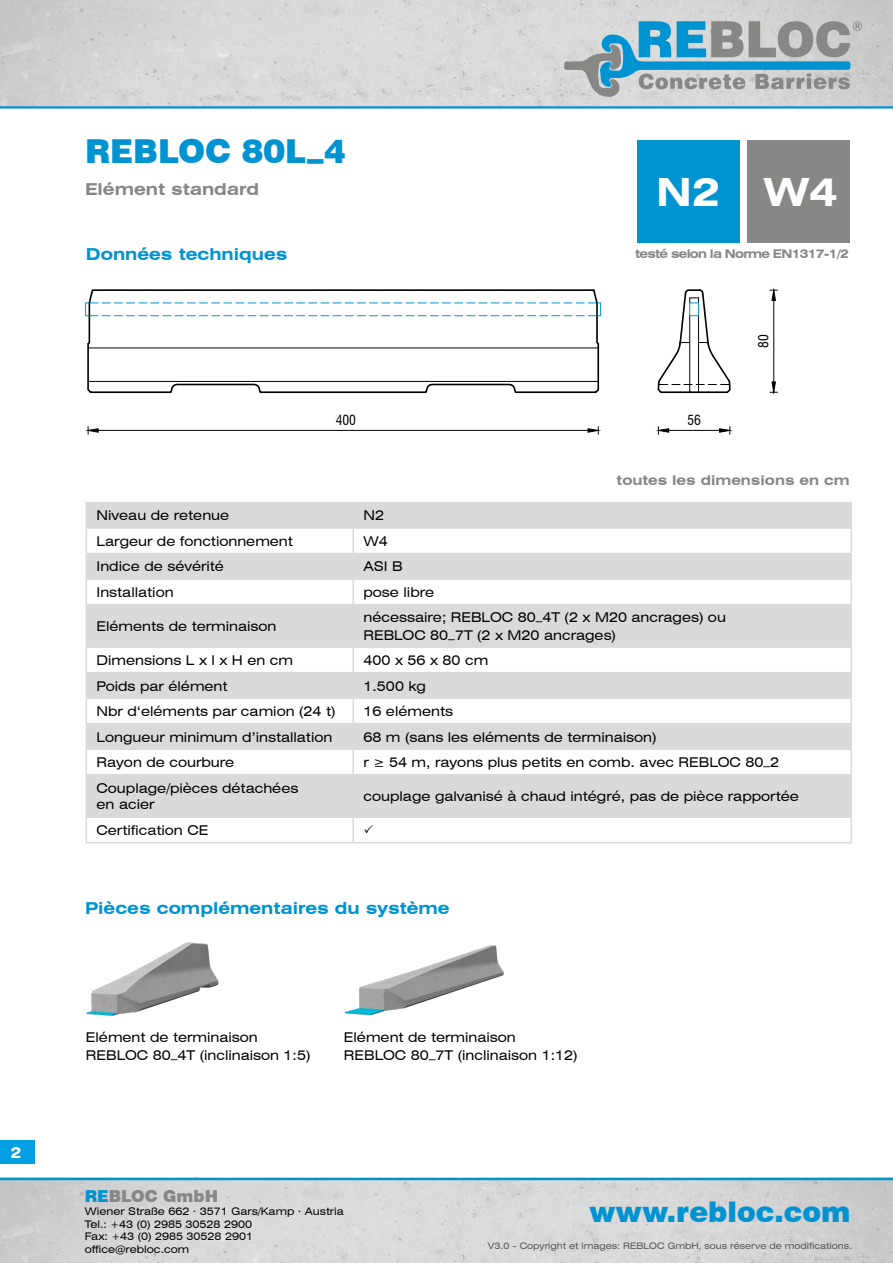
<style>
.page{position:relative;width:893px;height:1263px;background:#fff}
.page>*{position:absolute;margin:0;border:0;box-sizing:border-box;transform-origin:0 0}
.t1{font:700 expanded 39px "Swiss 721 BT";color:#fff}
.t2{font:900 33px "Swiss 721 BT";color:#0093d2}
.t3{font:900 28.5px "Swiss 721 BT";color:#0093d2}
.t4{font:700 expanded 16.5px "Swiss 721 BT";color:#0093d2}
.t5{font:700 expanded 16.5px "Swiss 721 BT";color:#878786}
.t6{font:900 16.5px "Swiss 721 BT";color:#878786}
.t7{font:700 expanded 15px "Swiss 721 BT";color:#fff}
.t8{font:expanded 13.5px/18px "Swiss 721 BT";color:#000}
.t9{font:700 expanded 13.5px "Swiss 721 BT";color:#878786}
.t10{font:condensed 13.5px "Swiss 721 BT";color:#000}
.t11{font:700 expanded 12px "Swiss 721 BT";letter-spacing:-.06em;color:#878786}
.t12{font:expanded 10.5px/13.2px "Swiss 721 BT";color:#000}
.t13{font:expanded 9px "Swiss 721 BT";color:#545453}
.s1{color:#0093d2}
</style>
<div class="page">
<svg style="left:87px;top:503px;width:763px;height:313px;fill:#dadada"></svg>
<hr style="left:352px;top:503px;width:2px;height:24px;background:#dadada">
<hr style="left:352px;top:529px;width:2px;height:24px;background:#dadada">
<hr style="left:352px;top:554px;width:2px;height:24px;background:#dadada">
<hr style="left:352px;top:580px;width:2px;height:24px;background:#dadada">
<hr style="left:352px;top:648px;width:2px;height:24px;background:#dadada">
<hr style="left:352px;top:673px;width:2px;height:24px;background:#dadada">
<hr style="left:352px;top:699px;width:2px;height:24px;background:#dadada">
<hr style="left:352px;top:724px;width:2px;height:24px;background:#dadada">
<hr style="left:352px;top:750px;width:2px;height:24px;background:#dadada">
<hr style="left:352px;top:775px;width:2px;height:41px;background:#dadada">
<hr style="left:352px;top:818px;width:2px;height:24px;background:#dadada">
<hr style="left:352px;top:605px;width:2px;height:41px;background:#dadada">
<hr style="left:86px;top:502px;width:267px;height:1px;background:#dadada">
<hr style="left:353px;top:502px;width:499px;height:1px;background:#dadada">
<hr style="left:850px;top:503px;width:2px;height:24px;background:#dadada">
<hr style="left:86px;top:527px;width:267px;height:2px;background:#dadada">
<hr style="left:353px;top:527px;width:499px;height:2px;background:#dadada">
<hr style="left:850px;top:529px;width:2px;height:24px;background:#dadada">
<hr style="left:86px;top:553px;width:267px;height:1px;background:#dadada">
<hr style="left:353px;top:553px;width:499px;height:1px;background:#dadada">
<hr style="left:850px;top:554px;width:2px;height:24px;background:#dadada">
<hr style="left:86px;top:578px;width:267px;height:2px;background:#dadada">
<svg style="left:86px;top:503px;width:1px;height:101px"></svg>
<hr style="left:353px;top:578px;width:499px;height:2px;background:#dadada">
<hr style="left:850px;top:580px;width:2px;height:24px;background:#dadada">
<hr style="left:86px;top:604px;width:267px;height:1px;background:#dadada">
<hr style="left:86px;top:605px;width:1px;height:41px;background:#dadada">
<hr style="left:353px;top:604px;width:499px;height:1px;background:#dadada">
<hr style="left:850px;top:605px;width:2px;height:41px;background:#dadada">
<hr style="left:86px;top:646px;width:267px;height:2px;background:#dadada">
<hr style="left:353px;top:646px;width:499px;height:2px;background:#dadada">
<hr style="left:850px;top:648px;width:2px;height:24px;background:#dadada">
<hr style="left:86px;top:672px;width:267px;height:1px;background:#dadada">
<hr style="left:353px;top:672px;width:499px;height:1px;background:#dadada">
<hr style="left:850px;top:673px;width:2px;height:24px;background:#dadada">
<hr style="left:86px;top:697px;width:267px;height:2px;background:#dadada">
<hr style="left:353px;top:697px;width:499px;height:2px;background:#dadada">
<hr style="left:850px;top:699px;width:2px;height:24px;background:#dadada">
<hr style="left:86px;top:723px;width:267px;height:1px;background:#dadada">
<hr style="left:353px;top:723px;width:499px;height:1px;background:#dadada">
<hr style="left:850px;top:724px;width:2px;height:24px;background:#dadada">
<hr style="left:86px;top:748px;width:267px;height:2px;background:#dadada">
<svg style="left:86px;top:648px;width:1px;height:126px"></svg>
<hr style="left:353px;top:748px;width:499px;height:2px;background:#dadada">
<hr style="left:850px;top:750px;width:2px;height:24px;background:#dadada">
<hr style="left:86px;top:774px;width:267px;height:1px;background:#dadada">
<hr style="left:86px;top:775px;width:1px;height:41px;background:#dadada">
<hr style="left:353px;top:774px;width:499px;height:1px;background:#dadada">
<hr style="left:850px;top:775px;width:2px;height:41px;background:#dadada">
<hr style="left:86px;top:816px;width:267px;height:2px;background:#dadada">
<svg style="left:86px;top:818px;width:1px;height:24px"></svg>
<hr style="left:353px;top:816px;width:499px;height:2px;background:#dadada">
<hr style="left:850px;top:818px;width:2px;height:24px;background:#dadada">
<hr style="left:86px;top:842px;width:267px;height:1px;background:#dadada">
<hr style="left:353px;top:842px;width:499px;height:1px;background:#dadada">
<div style="left:637px;top:140px;width:102px;height:102px;background:#0093d2"></div>
<div style="left:748px;top:140px;width:102px;height:102px;background:#878786"></div>
<svg style="left:85px;top:289px;width:516px;height:105px"></svg>
<hr style="left:98px;top:430px;width:490px;height:1px;background:#000">
<svg style="left:587px;top:427px;width:12px;height:7px"></svg>
<svg style="left:87px;top:427px;width:12px;height:7px"></svg>
<hr style="left:669px;top:430px;width:51px;height:1px;background:#000">
<svg style="left:719px;top:427px;width:12px;height:7px"></svg>
<svg style="left:658px;top:427px;width:11px;height:7px"></svg>
<hr style="left:773px;top:300px;width:1px;height:82px;background:#000">
<svg style="left:770px;top:381px;width:7px;height:12px"></svg>
<svg style="left:770px;top:289px;width:7px;height:12px"></svg>
<svg style="left:657px;top:289px;width:74px;height:105px"></svg>
<img style="left:86px;top:942px;width:133px;height:74px">
<img style="left:345px;top:945px;width:159px;height:71px">
<img style="left:0;top:1180px;width:893px;height:83px">
<hr style="left:0;top:1178px;width:893px;height:2px;background:#0093d2">
<div style="left:0;top:1141px;width:34px;height:23px;background:#009ee3"></div>
<img style="left:0;top:0;width:893px;height:106px">
<hr style="left:0;top:106px;width:893px;height:3px;background:#0093d2">
<svg style="left:564px;top:21px;width:298px;height:76px;background:#96b3c0"></svg>
<p class="t7" style="left:11px;top:1143px;width:12px">2</p>
<h2 class="t2" style="left:85px;top:131px;width:262px">REBLOC 80L_4</h2>
<p class="t5" style="left:85px;top:179px;width:176px">Elément standard</p>
<h1 class="t1" style="left:656px;top:169px;width:183px">N2 W4</h1>
<p class="t4" style="left:86px;top:244px;width:203px">Données techniques</p>
<p class="t11" style="left:635px;top:246px;width:215px">testé selon la Norme EN1317-1/2</p>
<p class="t10" style="left:336px;top:412px;width:22px">400</p>
<p class="t10" style="left:687px;top:412px;width:15px">56</p>
<p class="t10" style="left:755px;top:348px;width:15px;rotate:-90deg">80</p>
<p class="t9" style="left:617px;top:472px;width:235px">toutes les dimensions en cm</p>
<p class="t8" style="left:97px;top:507px;width:134px">Niveau de retenue</p>
<p class="t8" style="left:363px;top:507px;width:22px">N2</p>
<p class="t8" style="left:97px;top:532px;width:198px">Largeur de fonctionnement</p>
<p class="t8" style="left:363px;top:532px;width:26px">W4</p>
<p class="t8" style="left:97px;top:558px;width:129px">Indice de sévérité</p>
<p class="t8" style="left:363px;top:558px;width:41px">ASI B</p>
<p class="t8" style="left:97px;top:583px;width:79px">Installation</p>
<p class="t8" style="left:363px;top:583px;width:72px">pose libre</p>
<p class="t8" style="left:97px;top:617px;width:181px">Eléments de terminaison</p>
<p class="t8" style="left:363px;top:608px;width:364px">nécessaire; REBLOC 80_4T (2 x M20 ancrages) ou<br>REBLOC 80_7T (2 x M20 ancrages)</p>
<p class="t8" style="left:97px;top:651px;width:198px">Dimensions L x l x H en cm</p>
<p class="t8" style="left:363px;top:651px;width:126px">400 x 56 x 80 cm</p>
<p class="t8" style="left:97px;top:677px;width:133px">Poids par élément</p>
<p class="t8" style="left:363px;top:677px;width:64px">1.500 kg</p>
<p class="t8" style="left:97px;top:702px;width:240px">Nbr d‘eléments par camion (24 t)</p>
<p class="t8" style="left:363px;top:702px;width:91px">16 eléments</p>
<p class="t8" style="left:97px;top:728px;width:237px">Longueur minimum d’installation</p>
<p class="t8" style="left:363px;top:728px;width:295px">68 m (sans les eléments de terminaison)</p>
<p class="t8" style="left:97px;top:753px;width:139px">Rayon de courbure</p>
<p class="t8" style="left:363px;top:753px;width:417px">r ≥ 54 m, rayons plus petits en comb. avec REBLOC 80_2</p>
<p class="t8" style="left:97px;top:780px;width:203px;line-height:16.2px">Couplage/pièces détachées en acier</p>
<p class="t8" style="left:363px;top:787px;width:437px">couplage galvanisé à chaud intégré, pas de pièce rapportée</p>
<p class="t8" style="left:97px;top:821px;width:113px">Certification CE</p>
<p class="t4" style="left:85px;top:898px;width:366px">Pièces complémentaires du système</p>
<p class="t8" style="left:86px;top:1028px;width:226px">Elément de terminaison<br>REBLOC 80_4T (inclinaison 1:5)</p>
<p class="t8" style="left:344px;top:1028px;width:235px">Elément de terminaison<br>REBLOC 80_7T (inclinaison 1:12)</p>
<p class="t6" style="left:85px;top:1186px;width:135px"><span class="s1">RE</span>BLOC GmbH</p>
<p class="t12" style="left:85px;top:1204px;width:261px">Wiener Straße 662 . 3571 Gars/Kamp . Austria<br>Tel.: +43 (0) 2985 30528 2900</p>
<p class="t12" style="left:85px;top:1230px;width:170px">Fax: +43 (0) 2985 30528 2901 office@rebloc.com</p>
<p class="t13" style="left:488px;top:1240px;width:366px">V3.0 - Copyright et images: REBLOC GmbH, sous réserve de modifications.</p>
<h3 class="t3" style="left:589px;top:1194px;width:263px">www.rebloc.com</h3>
</div>
